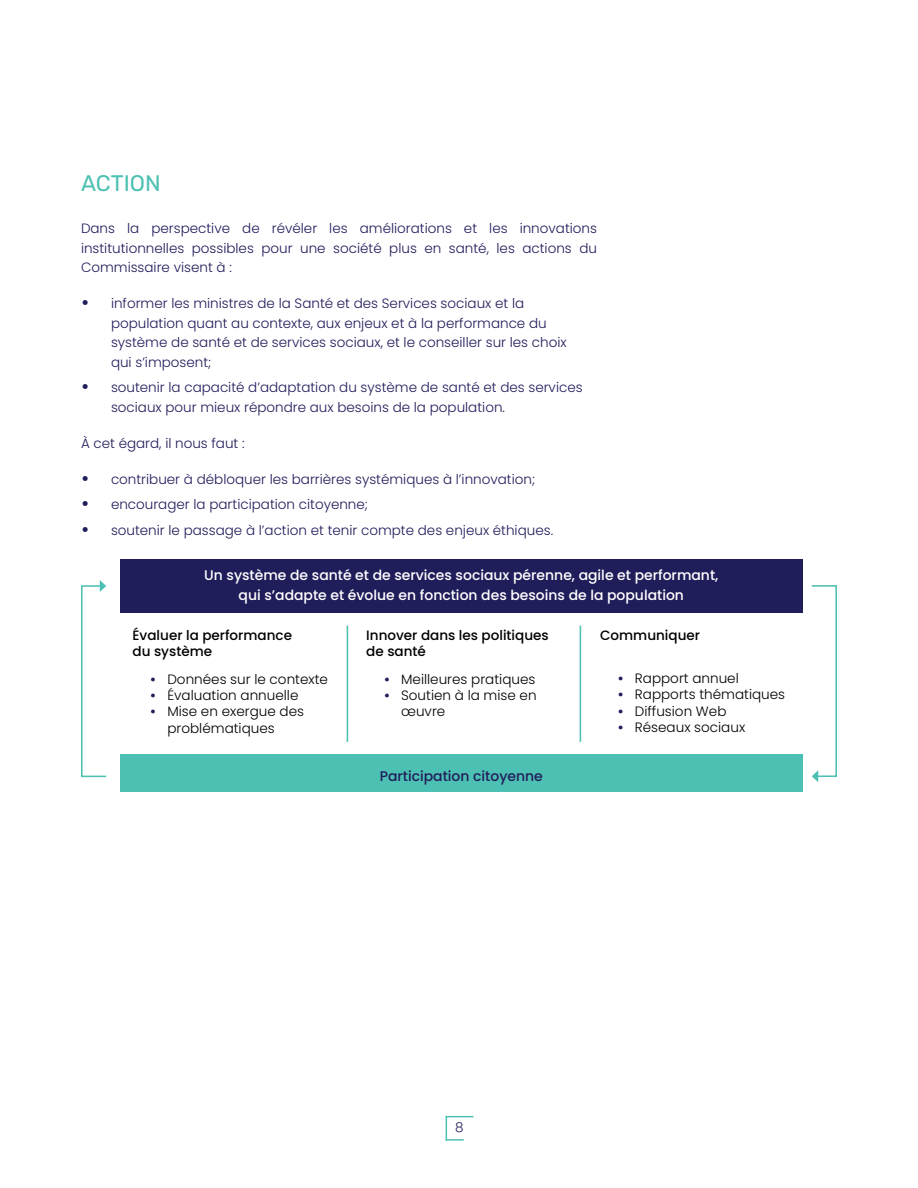
<style>
.page{position:relative;width:918px;height:1188px;background:#fff}
.page>*{position:absolute;margin:0;border:0;box-sizing:border-box;transform-origin:0 0}
.t1{font:22.5px "Rubik";color:#4cc0b2}
.t2{font:500 13.95px/20.1px "Poppins";color:#fff;text-align:center}
.t3{font:500 13.95px "Poppins";color:#201d5b}
.t4{font:300 13.5px/19.5px "Poppins";color:#201d5b}
.t5{font:300 13.5px/16.2px "Poppins";color:#000}
.t6{font:500 13.5px/16.2px "Poppins";color:#000}
.s1{font-weight:700;font-size:16.5px}
.s2{font-weight:600;color:#201d5b}
</style>
<div class="page">
<div style="left:120px;top:559px;width:682px;height:54px;background:#201d5b"></div>
<div style="left:120px;top:755px;width:682px;height:37px;background:#4cc0b2"></div>
<hr style="left:347px;top:626px;width:1px;height:116px;background:#4cc0b2">
<hr style="left:580px;top:626px;width:1px;height:116px;background:#4cc0b2">
<svg style="left:81px;top:580px;width:26px;height:198px"></svg>
<svg style="left:811px;top:585px;width:26px;height:197px"></svg>
<svg style="left:446px;top:1116px;width:28px;height:25px"></svg>
<h1 class="t1" style="left:81px;top:171px;width:81px">ACTION</h1>
<p class="t4" style="left:81px;top:219px;width:518px;text-align:justify">Dans la perspective de révéler les améliorations et les innovations institutionnelles possibles pour une société plus en santé, les actions du Commissaire visent à :</p>
<p class="t4" style="left:111px;top:294px;width:457px;text-indent:-30px"><span class="s1">•</span> informer les ministres de la Santé et des Services sociaux et la population quant au contexte, aux enjeux et à la performance du système de santé et de services sociaux, et le conseiller sur les choix qui s’imposent;</p>
<p class="t4" style="left:111px;top:378px;width:473px;text-indent:-30px"><span class="s1">•</span> soutenir la capacité d’adaptation du système de santé et des services sociaux pour mieux répondre aux besoins de la population.</p>
<p class="t4" style="left:81px;top:433px;width:165px">À cet égard, il nous faut :</p>
<p class="t4" style="left:81px;top:469px;width:456px"><span class="s1">•</span> contribuer à débloquer les barrières systémiques à l’innovation;</p>
<p class="t4" style="left:81px;top:495px;width:288px"><span class="s1">•</span> encourager la participation citoyenne;</p>
<p class="t4" style="left:81px;top:520px;width:474px"><span class="s1">•</span> soutenir le passage à l’action et tenir compte des enjeux éthiques.</p>
<p class="t2" style="left:204px;top:565px;width:516px">Un système de santé et de services sociaux pérenne, agile et performant, qui s’adapte et évolue en fonction des besoins de la population</p>
<p class="t6" style="left:133px;top:627px;width:161px">Évaluer la performance du système</p>
<p class="t5" style="left:150px;top:671px;width:179px"><span class="s2">•</span> Données sur le contexte</p>
<p class="t5" style="left:150px;top:687px;width:150px"><span class="s2">•</span> Évaluation annuelle</p>
<p class="t5" style="left:167px;top:704px;width:138px;text-indent:-17px"><span class="s2">•</span> Mise en exergue des problématiques</p>
<p class="t6" style="left:366px;top:627px;width:184px">Innover dans les politiques de santé</p>
<p class="t5" style="left:384px;top:671px;width:153px"><span class="s2">•</span> Meilleures pratiques</p>
<p class="t5" style="left:401px;top:687px;width:137px;text-indent:-17px"><span class="s2">•</span> Soutien à la mise en œuvre</p>
<p class="t3" style="left:380px;top:768px;width:165px">Participation citoyenne</p>
<p class="t6" style="left:600px;top:627px;width:101px">Communiquer</p>
<p class="t5" style="left:617px;top:670px;width:123px"><span class="s2">•</span> Rapport annuel</p>
<p class="t5" style="left:617px;top:687px;width:169px"><span class="s2">•</span> Rapports thématiques</p>
<p class="t5" style="left:617px;top:703px;width:110px"><span class="s2">•</span> Diffusion Web</p>
<p class="t5" style="left:617px;top:719px;width:129px"><span class="s2">•</span> Réseaux sociaux</p>
<p class="t4" style="left:455px;top:1118px;width:10px">8</p>
</div>
